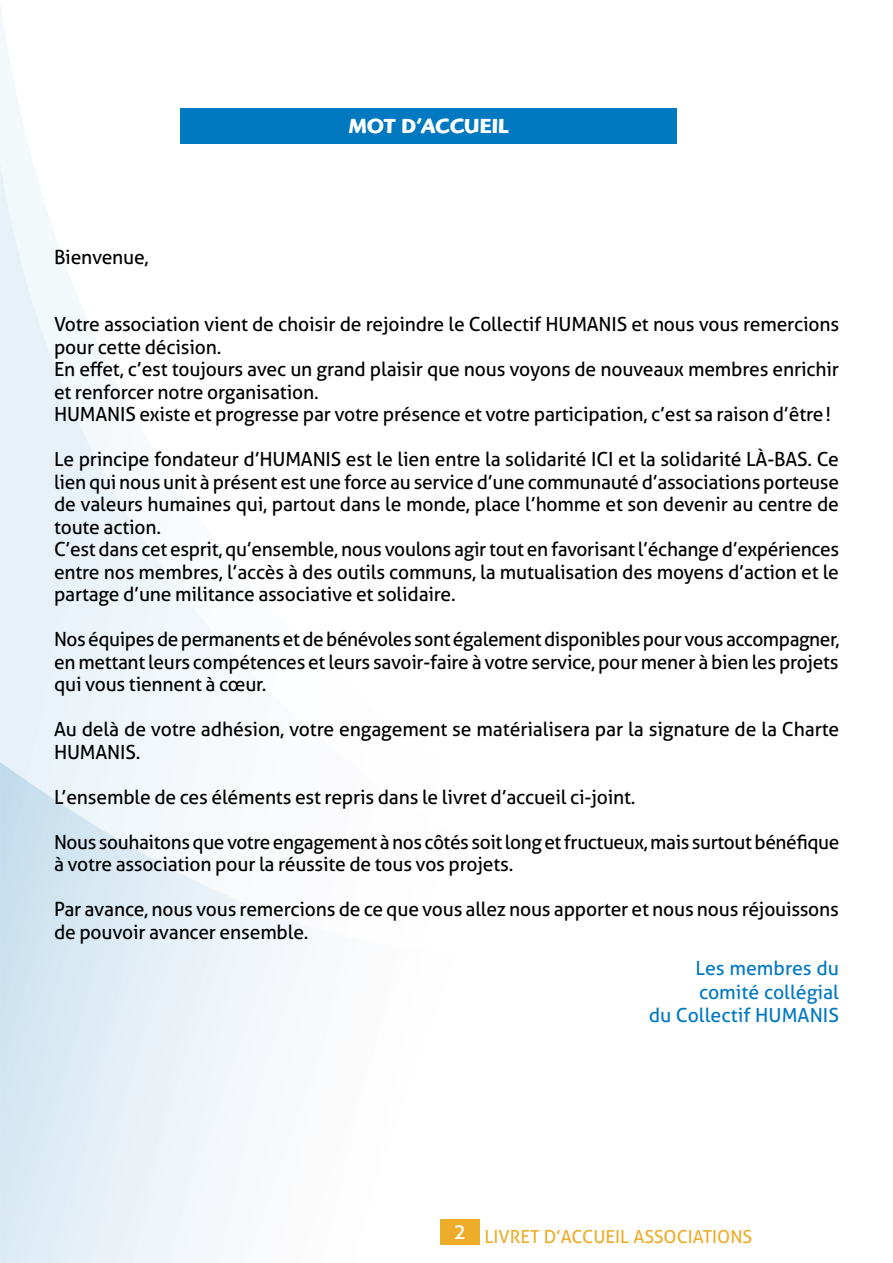
<style>
.page{position:relative;width:893px;height:1263px;background:#fff}
.page>*{position:absolute;margin:0;border:0;box-sizing:border-box;transform-origin:0 0}
.t1{font:700 21px "Highlander Std";color:#fff}
.t2{font:19.5px/22.5px "Aller";letter-spacing:-.01em;color:#000}
.t3{font:19.5px/23.4px "Aller";color:#0079c1;text-align:right}
.t4{font:18px "Aller";color:#edad2b}
</style>
<div class="page">
<svg style="left:0;top:162px;width:480px;height:1101px"></svg>
<div style="left:181px;top:108px;width:496px;height:36px;background:#0079c1"></div>
<div style="left:440px;top:1219px;width:40px;height:25px;background:#edad2b"></div>
<p class="t2" style="left:54px;top:246px;width:96px">Bienvenue,</p>
<p class="t1" style="left:349px;top:114px;width:161px">MOT D’ACCUEIL</p>
<p class="t2" style="left:54px;top:313px;width:787px">Votre association vient de choisir de rejoindre le Collectif HUMANIS et nous vous remercions pour cette décision.<br>En effet, c’est toujours avec un grand plaisir que nous voyons de nouveaux membres enrichir et renforcer notre organisation.<br>HUMANIS existe et progresse par votre présence et votre participation, c’est sa raison d’être!</p>
<p class="t2" style="left:54px;top:448px;width:787px">Le principe fondateur d’HUMANIS est le lien entre la solidarité ICI et la solidarité Là-BAS. Ce lien qui nous unit à présent est une force au service d’une communauté d’associations porteuse de valeurs humaines qui, partout dans le monde, place l’homme et son devenir au centre de toute action.<br>C’est dans cet esprit, qu’ensemble, nous voulons agir tout en favorisant l’échange d’expériences entre nos membres, l’accès à des outils communs, la mutualisation des moyens d’action et le partage d’une militance associative et solidaire.</p>
<p class="t2" style="left:54px;top:628px;width:787px;text-align:justify">Nos équipes de permanents et de bénévoles sont également disponibles pour vous accompagner, en mettant leurs compétences et leurs savoir-faire à votre service, pour mener à bien les projets qui vous tiennent à cœur.</p>
<p class="t2" style="left:54px;top:718px;width:787px">Au delà de votre adhésion, votre engagement se matérialisera par la signature de la Charte<br>HUMANIS.</p>
<p class="t2" style="left:54px;top:786px;width:583px">L’ensemble de ces éléments est repris dans le livret d’accueil ci-joint.</p>
<p class="t2" style="left:54px;top:831px;width:787px">Nous souhaitons que votre engagement à nos côtés soit long et fructueux, mais surtout bénéfique à votre association pour la réussite de tous vos projets.</p>
<p class="t2" style="left:54px;top:898px;width:786px">Par avance, nous vous remercions de ce que vous allez nous apporter et nous nous réjouissons de pouvoir avancer ensemble.</p>
<p class="t3" style="left:649px;top:956px;width:192px">Les membres du comité collégial<br>du Collectif HUMANIS</p>
<p class="t4" style="left:454px;top:1226px;width:300px"><sup>2</sup> LIVRET D’ACCUEIL ASSOCIATIONS</p>
</div>
